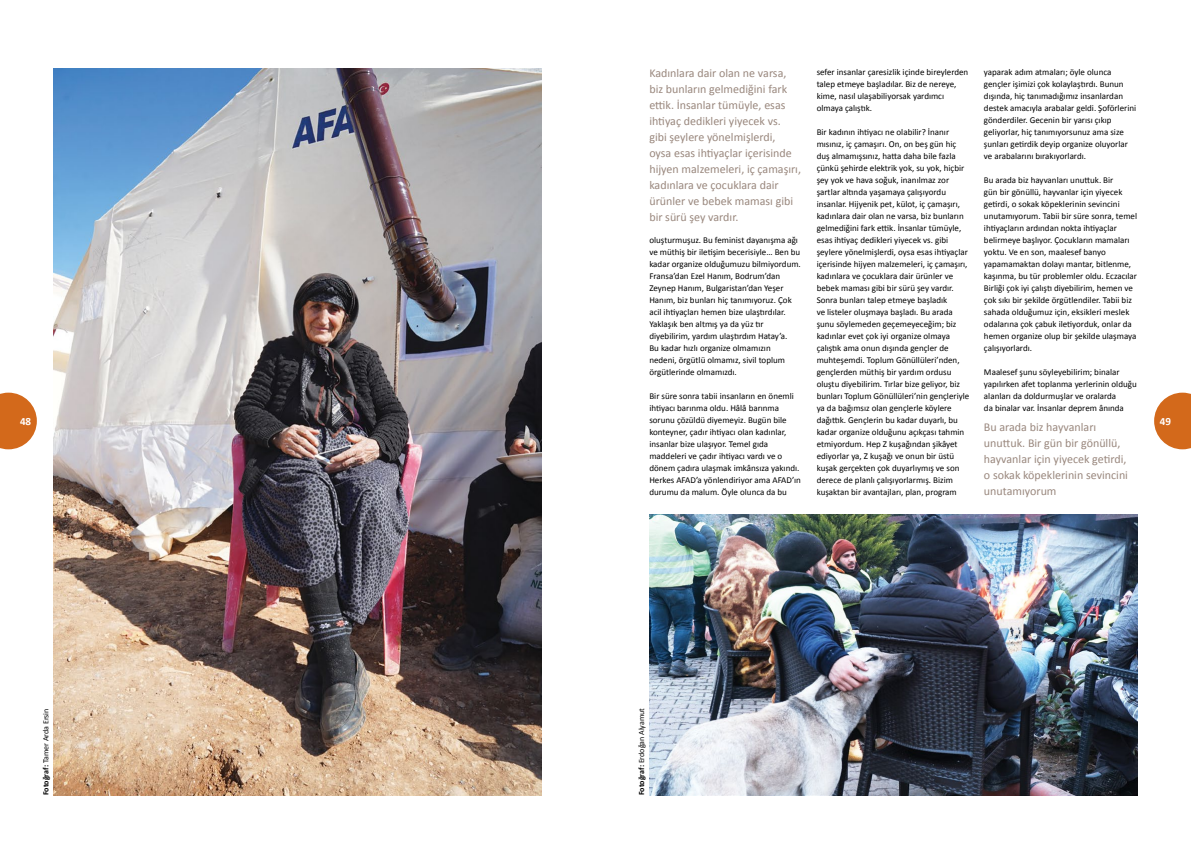
<style>
.page{position:relative;width:1191px;height:842px;background:#fff}
.page>*{position:absolute;margin:0;border:0;box-sizing:border-box;transform-origin:0 0}
.t1{font:12px/16px "Calibri";color:#99877d}
.t2{font:700 11px "Calibri";color:#fff}
.t3{font:9px/12px "Calibri";color:#000}
.t4{font:8px "Calibri";color:#000}
.s1{font-weight:700}
</style>
<div class="page">
<svg style="left:0;top:393px;width:37px;height:56px;background:#da8140"></svg>
<svg style="left:1154px;top:393px;width:37px;height:56px;background:#da8140"></svg>
<img style="left:649px;top:514px;width:488px;height:281px">
<img style="left:54px;top:68px;width:487px;height:727px">
<p class="t3" style="left:984px;top:66px;width:154px">yaparak adım atmaları; öyle olunca gençler işimizi çok kolaylaştırdı. Bunun dışında, hiç tanımadığımız insanlardan destek amacıyla arabalar geldi. Şoförlerini gönderdiler. Gecenin bir yarısı çıkıp geliyorlar, hiç tanımıyorsunuz ama size şunları getirdik deyip organize oluyorlar ve arabalarını bırakıyorlardı.</p>
<p class="t3" style="left:984px;top:174px;width:155px">Bu arada biz hayvanları unuttuk. Bir<br>gün bir gönüllü, hayvanlar için yiyecek getirdi, o sokak köpeklerinin sevincini unutamıyorum. Tabii bir süre sonra, temel ihtiyaçların ardından nokta ihtiyaçlar belirmeye başlıyor. Çocukların mamaları yoktu. Ve en son, maalesef banyo yapamamaktan dolayı mantar, bitlenme, kaşınma, bu tür problemler oldu. Eczacılar Birliği çok iyi çalıştı diyebilirim, hemen ve çok sıkı bir şekilde örgütlendiler. Tabii biz sahada olduğumuz için, eksikleri meslek odalarına çok çabuk iletiyorduk, onlar da hemen organize olup bir şekilde ulaşmaya çalışıyorlardı.</p>
<p class="t3" style="left:984px;top:366px;width:154px">Maalesef şunu söyleyebilirim; binalar yapılırken afet toplanma yerlerinin olduğu alanları da doldurmuşlar ve oralarda<br>da binalar var. İnsanlar deprem ânında</p>
<h1 class="t1" style="left:984px;top:419px;width:146px">Bu arada biz hayvanları unuttuk. Bir gün bir gönüllü, hayvanlar için yiyecek getirdi, o sokak köpeklerinin sevincini unutamıyorum</h1>
<p class="t3" style="left:816px;top:66px;width:153px">sefer insanlar çaresizlik içinde bireylerden talep etmeye başladılar. Biz de nereye, kime, nasıl ulaşabiliyorsak yardımcı olmaya çalıştık.</p>
<p class="t3" style="left:816px;top:126px;width:154px">Bir kadının ihtiyacı ne olabilir? İnanır mısınız, iç çamaşırı. On, on beş gün hiç duş almamışsınız, hatta daha bile fazla çünkü şehirde elektrik yok, su yok, hiçbir şey yok ve hava soğuk, inanılmaz zor şartlar altında yaşamaya çalışıyordu insanlar. Hijyenik pet, külot, iç çamaşırı, kadınlara dair olan ne varsa, biz bunların gelmediğini fark ettik. İnsanlar tümüyle, esas ihtiyaç dedikleri yiyecek vs. gibi şeylere yönelmişlerdi, oysa esas ihtiyaçlar içerisinde hijyen malzemeleri, iç çamaşırı, kadınlara ve çocuklara dair ürünler ve bebek maması gibi bir sürü şey vardır.<br>Sonra bunları talep etmeye başladık<br>ve listeler oluşmaya başladı. Bu arada şunu söylemeden geçemeyeceğim; biz kadınlar evet çok iyi organize olmaya çalıştık ama onun dışında gençler de muhteşemdi. Toplum Gönüllüleri’nden, gençlerden müthiş bir yardım ordusu oluştu diyebilirim. Tırlar bize geliyor, biz bunları Toplum Gönüllüleri’nin gençleriyle ya da bağımsız olan gençlerle köylere dağıttık. Gençlerin bu kadar duyarlı, bu kadar organize olduğunu açıkçası tahmin etmiyordum. Hep Z kuşağından şikâyet ediyorlar ya, Z kuşağı ve onun bir üstü kuşak gerçekten çok duyarlıymış ve son derece de planlı çalışıyorlarmış. Bizim kuşaktan bir avantajları, plan, program</p>
<p class="t1" style="left:649px;top:65px;width:153px">Kadınlara dair olan ne varsa, biz bunların gelmediğini fark ettik. İnsanlar tümüyle, esas ihtiyaç dedikleri yiyecek vs. gibi şeylere yönelmişlerdi,<br>oysa esas ihtiyaçlar içerisinde hijyen malzemeleri, iç çamaşırı, kadınlara ve çocuklara dair ürünler ve bebek maması gibi bir sürü şey vardır.</p>
<p class="t3" style="left:649px;top:234px;width:153px">oluşturmuşuz. Bu feminist dayanışma ağı ve müthiş bir iletişim becerisiyle… Ben bu kadar organize olduğumuzu bilmiyordum.<br>Fransa’dan Ezel Hanım, Bodrum’dan Zeynep Hanım, Bulgaristan’dan Yeşer Hanım, biz bunları hiç tanımıyoruz. Çok acil ihtiyaçları hemen bize ulaştırdılar.<br>Yaklaşık ben altmış ya da yüz tır diyebilirim, yardım ulaştırdım Hatay’a.<br>Bu kadar hızlı organize olmamızın<br>nedeni, örgütlü olmamız, sivil toplum örgütlerinde olmamızdı.</p>
<p class="t3" style="left:649px;top:390px;width:153px">Bir süre sonra tabii insanların en önemli ihtiyacı barınma oldu. Hâlâ barınma sorunu çözüldü diyemeyiz. Bugün bile konteyner, çadır ihtiyacı olan kadınlar, insanlar bize ulaşıyor. Temel gıda maddeleri ve çadır ihtiyacı vardı ve o dönem çadıra ulaşmak imkânsıza yakındı.<br>Herkes AFAD’a yönlendiriyor ama AFAD’ın durumu da malum. Öyle olunca da bu</p>
<p class="t2" style="left:20px;top:414px;width:13px">48</p>
<p class="t2" style="left:1159px;top:414px;width:13px">49</p>
<p class="t4" style="left:41px;top:795px;width:88px;rotate:-90deg"><span class="s1">Fotoğraf:</span> Tamer Arda Ersin</p>
<p class="t4" style="left:636px;top:795px;width:89px;rotate:-90deg"><span class="s1">Fotoğraf:</span> Erdoğan Alyamut</p>
</div>
